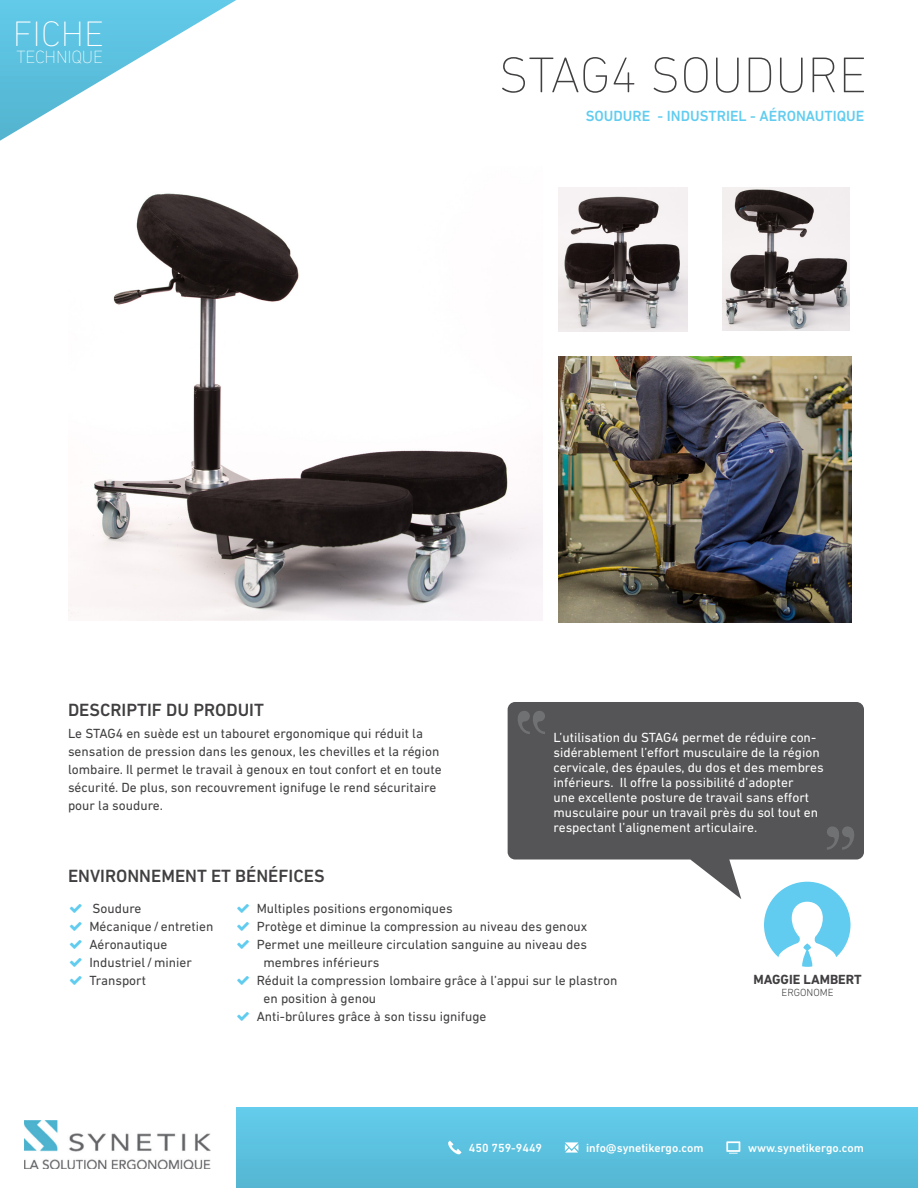
<style>
.page{position:relative;width:918px;height:1188px;background:#fff}
.page>*{position:absolute;margin:0;border:0;box-sizing:border-box;transform-origin:0 0}
.t1{font:200 51px "DIN Next LT Pro";color:#413f41}
.t2{font:200 36px "DIN Next LT Pro";color:#fff}
.t3{font:500 18px "DIN Next LT Pro";color:#413f41}
.t4{font:200 18px "DIN Next LT Pro";letter-spacing:-.015em;color:#fff}
.t5{font:500 15px "DIN Next LT Pro";color:#61ccef}
.t6{font:13.5px/18px "DIN Next LT Pro";color:#413f41}
.t7{font:13.5px/15px "DIN Next LT Pro";color:#fff}
.t8{font:700 13.5px "DIN Next LT Pro";color:#413f41}
.t9{font:500 12px "DIN Next LT Pro";color:#fff}
.t10{font:300 10.5px "DIN Next LT Pro";color:#413f41}
</style>
<div class="page">
<svg style="left:0;top:0;width:236px;height:141px"></svg>
<img style="left:25px;top:1120px;width:186px;height:49px">
<div style="left:237px;top:1107px;width:681px;height:81px;background:linear-gradient(to right,#5cc1df,#5cc1df)"></div>
<svg style="left:447px;top:1141px;width:15px;height:14px"></svg>
<svg style="left:565px;top:1142px;width:13px;height:11px"></svg>
<svg style="left:726px;top:1141px;width:14px;height:13px"></svg>
<img style="left:722px;top:188px;width:128px;height:142px">
<img style="left:68px;top:193px;width:475px;height:428px">
<img style="left:558px;top:188px;width:129px;height:143px">
<img style="left:558px;top:356px;width:293px;height:266px">
<svg style="left:508px;top:702px;width:356px;height:197px;fill:#555557"></svg>
<svg style="left:827px;top:826px;width:32px;height:24px"></svg>
<svg style="left:512px;top:711px;width:33px;height:23px"></svg>
<div style="left:764px;top:882px;width:86px;height:86px;background:#61ccef;border-radius:50%"></div>
<svg style="left:778px;top:902px;width:58px;height:66px"></svg>
<p class="t2" style="left:13px;top:13px;width:92px">FICHE</p>
<p class="t4" style="left:16px;top:47px;width:88px">TECHNIQUE</p>
<p class="t1" style="left:498px;top:46px;width:370px">STAG4 SOUDURE</p>
<p class="t5" style="left:586px;top:107px;width:280px">SOUDURE - INDUSTRIEL - AÉRONAUTIQUE</p>
<p class="t3" style="left:68px;top:699px;width:197px">DESCRIPTIF DU PRODUIT</p>
<p class="t6" style="left:68px;top:724px;width:375px">Le STAG4 en suède est un tabouret ergonomique qui réduit la sensation de pression dans les genoux, les chevilles et la région lombaire. Il permet le travail à genoux en tout confort et en toute sécurité. De plus, son recouvrement ignifuge le rend sécuritaire pour la soudure.</p>
<p class="t7" style="left:554px;top:729px;width:272px">L’utilisation du STAG4 permet de réduire con&shy;sidérablement l’effort musculaire de la région cervicale, des épaules, du dos et des membres inférieurs. Il offre la possibilité d’adopter<br>une excellente posture de travail sans effort musculaire pour un travail près du sol tout en respectant l’alignement articulaire.</p>
<p class="t3" style="left:68px;top:865px;width:258px">ENVIRONNEMENT ET BÉNÉFICES</p>
<p class="t6" style="left:93px;top:900px;width:50px">Soudure</p>
<p class="t6" style="left:89px;top:918px;width:126px">Mécanique/entretien</p>
<p class="t6" style="left:89px;top:936px;width:79px">Aéronautique</p>
<p class="t6" style="left:89px;top:954px;width:104px">Industriel /minier</p>
<p class="t6" style="left:89px;top:972px;width:58px">Transport</p>
<p class="t6" style="left:257px;top:900px;width:197px">Multiples positions ergonomiques</p>
<p class="t6" style="left:257px;top:918px;width:332px">Protège et diminue la compression au niveau des genoux</p>
<p class="t6" style="left:264px;top:936px;width:325px;text-indent:-7px">Permet une meilleure circulation sanguine au niveau des membres inférieurs</p>
<p class="t6" style="left:264px;top:972px;width:355px;text-indent:-7px">Réduit la compression lombaire grâce à l’appui sur le plastron en position à genou</p>
<p class="t6" style="left:257px;top:1008px;width:231px">Anti-brûlures grâce à son tissu ignifuge</p>
<p class="t8" style="left:754px;top:971px;width:110px">MAGGIE LAMBERT</p>
<p class="t10" style="left:782px;top:987px;width:54px">ERGONOME</p>
<p class="t9" style="left:469px;top:1141px;width:75px">450 759-9449</p>
<p class="t9" style="left:586px;top:1141px;width:119px">info@synetikergo.com</p>
<p class="t9" style="left:748px;top:1141px;width:117px">www.synetikergo.com</p>
</div>
